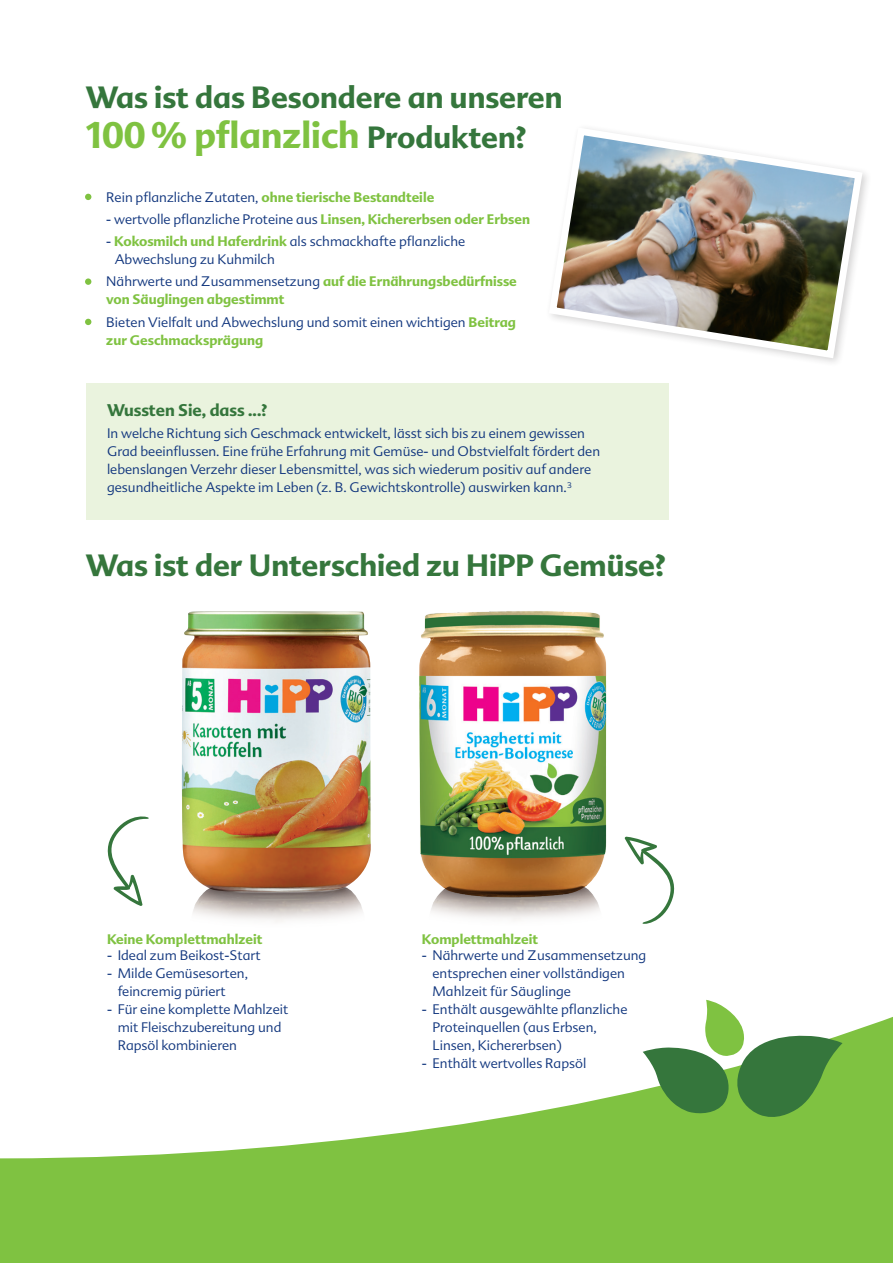
<style>
.page{position:relative;width:893px;height:1263px;background:#fff}
.page>*{position:absolute;margin:0;border:0;box-sizing:border-box;transform-origin:0 0}
.t1{font:700 36px "Advert Pro";color:#7fc241}
.t2{font:700 30px "Advert Pro";color:#35763c}
.t3{font:700 16.5px "Advert Pro";color:#35763c}
.t4{font:300 13.5px/18px "Advert Pro";color:#11367e}
.t5{font:700 13.5px/18px "Advert Pro";color:#7fc241}
.s1{font-size:30px;color:#35763c}
.s2{font-weight:300;color:#11367e}
.s3{font-weight:700;color:#7fc241}
</style>
<div class="page">
<div style="left:86px;top:383px;width:582px;height:137px;background:#eaf3de"></div>
<svg style="left:0;top:1017px;width:893px;height:246px;fill:#7fc241"></svg>
<svg style="left:85px;top:194px;width:6px;height:6px"></svg>
<div style="left:85px;top:278px;width:6px;height:7px;background:#7fc241;border-radius:50%"></div>
<svg style="left:85px;top:319px;width:6px;height:6px"></svg>
<img style="left:181px;top:611px;width:190px;height:270px">
<img style="left:193px;top:881px;width:170px;height:41px">
<img style="left:419px;top:611px;width:188px;height:268px">
<img style="left:431px;top:879px;width:169px;height:41px">
<img style="left:551px;top:128px;width:315px;height:234px">
<svg style="left:643px;top:1000px;width:199px;height:121px"></svg>
<svg style="left:624px;top:836px;width:51px;height:88px"></svg>
<svg style="left:107px;top:816px;width:42px;height:90px"></svg>
<h2 class="t2" style="left:86px;top:77px;width:478px">Was ist das Besondere an unseren</h2>
<h1 class="t1" style="left:86px;top:112px;width:442px">100 % pflanzlich <span class="s1">Produkten?</span></h1>
<p class="t5" style="left:106px;top:188px;width:329px"><span class="s2">Rein pflanzliche Zutaten,</span> ohne tierische Bestandteile</p>
<p class="t4" style="left:106px;top:210px;width:425px">- wertvolle pflanzliche Proteine aus <span class="s3">Linsen, Kichererbsen oder Erbsen</span></p>
<p class="t4" style="left:115px;top:232px;width:352px;text-indent:-9px">- <span class="s3">Kokosmilch und Haferdrink</span> als schmackhafte pflanzliche<br>Abwechslung zu Kuhmilch</p>
<p class="t5" style="left:106px;top:272px;width:412px"><span class="s2">Nährwerte und Zusammensetzung</span> auf die Ernährungsbedürfnisse von Säuglingen abgestimmt</p>
<p class="t4" style="left:106px;top:313px;width:411px">Bieten Vielfalt und Abwechslung und somit einen wichtigen <span class="s3">Beitrag zur Geschmacksprägung</span></p>
<p class="t3" style="left:107px;top:399px;width:162px">Wussten Sie, dass ...?</p>
<p class="t4" style="left:107px;top:424px;width:495px">In welche Richtung sich Geschmack entwickelt, lässt sich bis zu einem gewissen Grad beeinflussen. Eine frühe Erfahrung mit Gemüse- und Obstvielfalt fördert den lebenslangen Verzehr dieser Lebensmittel, was sich wiederum positiv auf andere gesundheitliche Aspekte im Leben (z. B. Gewichtskontrolle) auswirken kann.<sup>3</sup></p>
<h2 class="t2" style="left:86px;top:545px;width:581px">Was ist der Unterschied zu HiPP Gemüse?</h2>
<p class="t5" style="left:107px;top:930px;width:157px">Keine Komplettmahlzeit</p>
<p class="t4" style="left:107px;top:946px;width:155px">- Ideal zum Beikost-Start</p>
<p class="t4" style="left:118px;top:964px;width:132px;text-indent:-11px">- Milde Gemüsesorten, feincremig püriert</p>
<p class="t4" style="left:118px;top:1000px;width:172px;text-indent:-11px">- Für eine komplette Mahlzeit mit Fleischzubereitung und<br>Rapsöl kombinieren</p>
<p class="t5" style="left:422px;top:930px;width:118px">Komplettmahlzeit</p>
<p class="t4" style="left:432px;top:946px;width:215px;text-indent:-11px">- Nährwerte und Zusammensetzung entsprechen einer vollständigen<br>Mahlzeit für Säuglinge</p>
<p class="t4" style="left:432px;top:1000px;width:196px;text-indent:-11px">- Enthält ausgewählte pflanzliche<br>Proteinquellen (aus Erbsen,<br>Linsen, Kichererbsen)</p>
<p class="t4" style="left:422px;top:1054px;width:166px">- Enthält wertvolles Rapsöl</p>
</div>
